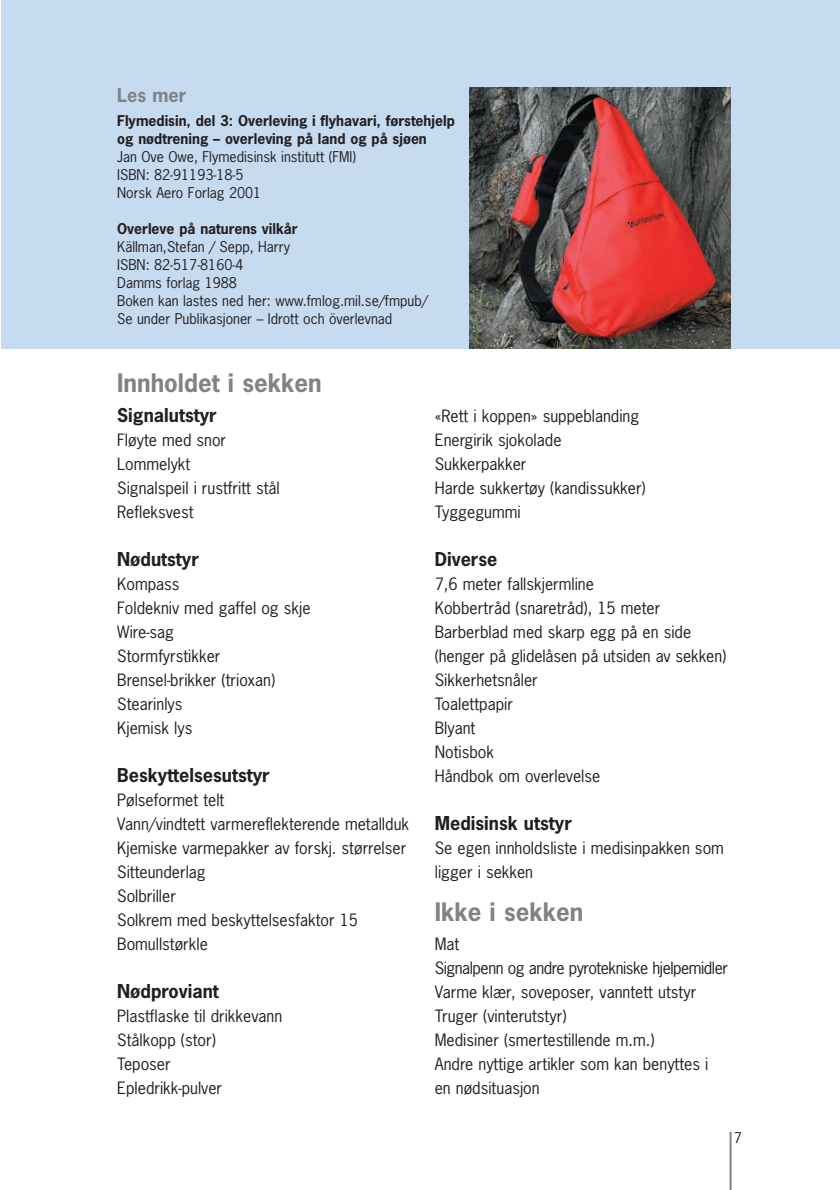
<style>
.page{position:relative;width:840px;height:1190px;background:#fff}
.page>*{position:absolute;margin:0;border:0;box-sizing:border-box;transform-origin:0 0}
.t1{font:700 24px "News Gothic";color:#808285}
.t2{font:700 18px "News Gothic";color:#231f20}
.t3{font:700 18px "News Gothic";color:#808285}
.t4{font:16px/24px "News Gothic";color:#231f20}
.t5{font:14px/18px "News Gothic";color:#231f20}
.t6{font:700 14px/18px "News Gothic";color:#231f20}
</style>
<div class="page">
<div style="left:2px;top:0;width:838px;height:349px;background:#c6daf0"></div>
<img style="left:470px;top:88px;width:260px;height:261px">
<hr style="left:730px;top:1132px;width:2px;height:58px;background:#808285">
<p class="t3" style="left:117px;top:88px;width:70px">Les mer</p>
<p class="t6" style="left:117px;top:113px;width:339px">Flymedisin, del 3: Overleving i flyhavari, førstehjelp og nødtrening – overleving på land og på sjøen</p>
<p class="t5" style="left:117px;top:149px;width:240px">Jan Ove Owe, Flymedisinsk institutt (FMI)<br>ISBN: 82-91193-18-5<br>Norsk Aero Forlag 2001</p>
<p class="t6" style="left:117px;top:221px;width:182px">Overleve på naturens vilkår</p>
<p class="t5" style="left:117px;top:239px;width:312px">Källman,Stefan / Sepp, Harry<br>ISBN: 82-517-8160-4<br>Damms forlag 1988<br>Boken kan lastes ned her: www.fmlog.mil.se/fmpub/ Se under Publikasjoner – Idrott och överlevnad</p>
<h1 class="t1" style="left:117px;top:373px;width:206px">Innholdet i sekken</h1>
<p class="t2" style="left:117px;top:408px;width:101px">Signalutstyr</p>
<p class="t4" style="left:117px;top:429px;width:164px">Fløyte med snor<br>Lommelykt<br>Signalspeil i rustfritt stål<br>Refleksvest</p>
<p class="t2" style="left:117px;top:552px;width:83px">Nødutstyr</p>
<p class="t4" style="left:117px;top:573px;width:195px">Kompass<br>Foldekniv med gaffel og skje<br>Wire-sag<br>Stormfyrstikker<br>Brensel-brikker (trioxan)<br>Stearinlys<br>Kjemisk lys</p>
<p class="t2" style="left:117px;top:768px;width:154px">Beskyttelsesutstyr</p>
<p class="t4" style="left:117px;top:789px;width:293px">Pølseformet telt<br>Vann/vindtett varmereflekterende metallduk<br>Kjemiske varmepakker av forskj. størrelser<br>Sitteunderlag<br>Solbriller<br>Solkrem med beskyttelsesfaktor 15<br>Bomullstørkle</p>
<p class="t2" style="left:117px;top:984px;width:103px">Nødproviant</p>
<p class="t4" style="left:117px;top:1005px;width:166px">Plastflaske til drikkevann<br>Stålkopp (stor)<br>Teposer<br>Epledrikk-pulver</p>
<p class="t4" style="left:435px;top:405px;width:213px">«Rett i koppen» suppeblanding<br>Energirik sjokolade<br>Sukkerpakker<br>Harde sukkertøy (kandissukker)<br>Tyggegummi</p>
<p class="t2" style="left:435px;top:552px;width:64px">Diverse</p>
<p class="t4" style="left:435px;top:573px;width:293px">7,6 meter fallskjermline<br>Kobbertråd (snaretråd), 15 meter<br>Barberblad med skarp egg på en side (henger på glidelåsen på utsiden av sekken)<br>Sikkerhetsnåler<br>Toalettpapir<br>Blyant<br>Notisbok<br>Håndbok om overlevelse</p>
<p class="t2" style="left:435px;top:816px;width:139px">Medisinsk utstyr</p>
<p class="t4" style="left:435px;top:837px;width:291px">Se egen innholdsliste i medisinpakken som ligger i sekken</p>
<h1 class="t1" style="left:435px;top:902px;width:150px">Ikke i sekken</h1>
<p class="t4" style="left:435px;top:933px;width:295px">Mat<br>Signalpenn og andre pyrotekniske hjelpemidler<br>Varme klær, soveposer, vanntett utstyr<br>Truger (vinterutstyr)<br>Medisiner (smertestillende m.m.)<br>Andre nyttige artikler som kan benyttes i en nødsituasjon</p>
<p class="t5" style="left:734px;top:1129px;width:10px">7</p>
</div>
